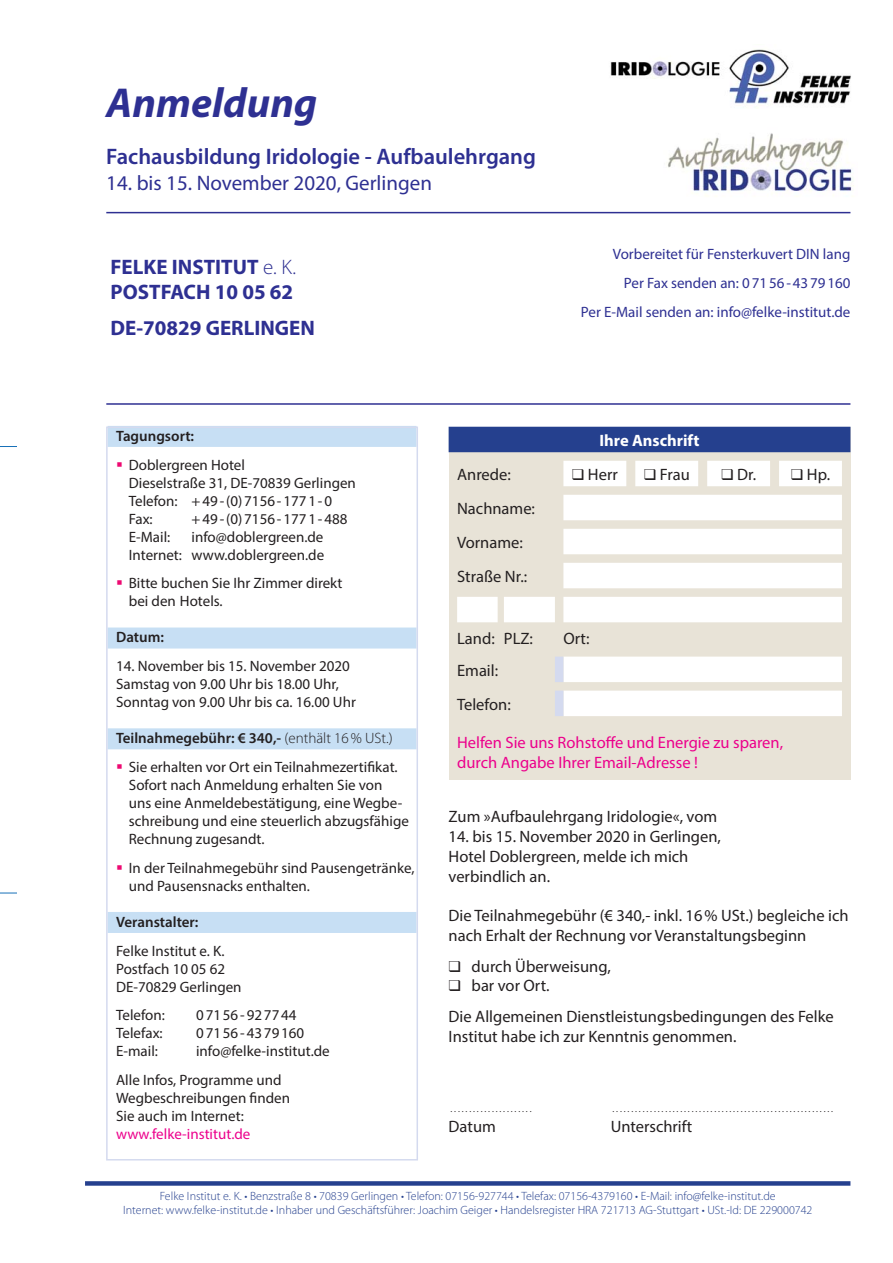
<style>
.page{position:relative;width:893px;height:1263px;background:#fff}
.page>*{position:absolute;margin:0;border:0;box-sizing:border-box;transform-origin:0 0}
.t1{font:italic 700 42px "Myriad Pro";color:#2e3092}
.t2{font:600 22.5px "Myriad Pro";color:#2e3092}
.t3{font:700 21px/25.2px "Myriad Pro";color:#2e3092}
.t4{font:21px "Myriad Pro";color:#2e3092}
.t5{font:16.5px/19.8px "Myriad Pro";color:#231f20}
.t6{font:16.5px/19.8px "Myriad Pro";color:#ec008c}
.t7{font:700 16.5px "Myriad Pro";color:#fff}
.t8{font:15px/18px "Myriad Pro";color:#231f20}
.t9{font:15px/28.8px "Myriad Pro";color:#2e3092;text-align:right}
.t10{font:600 15px "Myriad Pro";color:#231f20}
.t11{font:15px "Myriad Pro";color:#ec008c}
.t12{font:300 12px/14.4px "Myriad Pro";color:#25408e;text-align:center}
.t13{font:9px "Myriad Pro";color:#231f20}
.s1{font-weight:300}
.s2{color:#ed0972}
</style>
<div class="page">
<div style="left:85px;top:1181px;width:765px;height:5px;background:#25408e"></div>
<div style="left:108px;top:426px;width:309px;height:21px;background:#c7dff4"></div>
<div style="left:108px;top:627px;width:309px;height:21px;background:#c7dff4"></div>
<div style="left:108px;top:728px;width:309px;height:21px;background:#c7dff4"></div>
<div style="left:108px;top:912px;width:309px;height:21px;background:#c7dff4"></div>
<div style="left:106px;top:426px;width:312px;height:734px;border:2px solid #d4daef"></div>
<div style="left:449px;top:427px;width:401px;height:353px;background:#e8e3d7"></div>
<div style="left:449px;top:427px;width:401px;height:25px;background:#25408e"></div>
<svg style="left:563px;top:461px;width:279px;height:59px"></svg>
<svg style="left:457px;top:529px;width:385px;height:187px;fill:#fff"></svg>
<svg style="left:555px;top:657px;width:8px;height:59px"></svg>
<img style="left:668px;top:133px;width:186px;height:59px">
<hr style="left:106px;top:212px;width:744px;height:1px;background:#2e3092">
<hr style="left:106px;top:403px;width:744px;height:2px;background:#2e3092">
<svg style="left:0;top:446px;width:17px;height:1px"></svg>
<svg style="left:0;top:893px;width:17px;height:1px"></svg>
<img style="left:610px;top:49px;width:241px;height:56px">
<h1 class="t1" style="left:106px;top:87px;width:213px">Anmeldung</h1>
<h2 class="t2" style="left:106px;top:148px;width:431px">Fachausbildung Iridologie - Aufbaulehrgang</h2>
<h3 class="t4" style="left:106px;top:175px;width:327px">14. bis 15. November 2020, Gerlingen</h3>
<h3 class="t3" style="left:111px;top:256px;width:187px">FELKE INSTITUT <span class="s1">e. K.<br></span>POSTFACH 10 05 62</h3>
<h3 class="t3" style="left:111px;top:318px;width:206px">DE-70829 GERLINGEN</h3>
<p class="t9" style="left:581px;top:241px;width:271px">Vorbereitet für Fensterkuvert DIN lang<br>Per Fax senden an: 0 71 56 - 43 79 160<br>Per E-Mail senden an: info@felke-institut.de</p>
<p class="t10" style="left:116px;top:430px;width:80px">Tagungsort:</p>
<p class="t8" style="left:129px;top:457px;width:229px;text-indent:-13px"><span class="s2">▪</span> Doblergreen Hotel<br>Dieselstraße 31, DE-70839 Gerlingen<br>Telefon: + 49 - (0) 7156 - 177 1 - 0<br>Fax:</p>
<p class="t8" style="left:192px;top:511px;width:157px">+ 49 - (0) 7156 - 177 1 - 488</p>
<p class="t8" style="left:129px;top:529px;width:197px;text-align:right">info@doblergreen.de<br>Internet: www.doblergreen.de</p>
<p class="t8" style="left:129px;top:576px;width:215px;text-indent:-13px"><span class="s2">▪</span> Bitte buchen Sie Ihr Zimmer direkt bei den Hotels.</p>
<p class="t10" style="left:116px;top:632px;width:49px">Datum:</p>
<p class="t8" style="left:116px;top:659px;width:241px">14. November bis 15. November 2020<br>Samstag von 9.00 Uhr bis 18.00 Uhr,<br>Sonntag von 9.00 Uhr bis ca. 16.00 Uhr</p>
<p class="t10" style="left:116px;top:732px;width:278px">Teilnahmegebühr: € 340,- <span class="s1">(enthält 16 % USt.)</span></p>
<p class="t8" style="left:129px;top:759px;width:282px;text-indent:-13px"><span class="s2">▪</span> Sie erhalten vor Ort ein Teilnahmezertifikat.<br>Sofort nach Anmeldung erhalten Sie von<br>uns eine Anmeldebestätigung, eine Wegbe&shy;schreibung und eine steuerlich abzugsfähige Rechnung zugesandt.</p>
<p class="t8" style="left:129px;top:860px;width:287px;text-indent:-13px"><span class="s2">▪</span> In der Teilnahmegebühr sind Pausengetränke, und Pausensnacks enthalten.</p>
<p class="t10" style="left:116px;top:916px;width:84px">Veranstalter:</p>
<p class="t8" style="left:116px;top:943px;width:127px">Felke Institut e. K.<br>Postfach 10 05 62<br>DE-70829 Gerlingen</p>
<p class="t8" style="left:116px;top:1008px;width:50px">Telefon:</p>
<p class="t8" style="left:196px;top:1008px;width:102px">0 71 56 - 92 77 44</p>
<p class="t8" style="left:116px;top:1026px;width:48px">Telefax:</p>
<p class="t8" style="left:196px;top:1026px;width:110px">0 71 56 - 43 79 160</p>
<p class="t8" style="left:116px;top:1044px;width:43px">E-mail:</p>
<p class="t8" style="left:129px;top:529px;width:43px">E-Mail:</p>
<p class="t8" style="left:116px;top:1038px;width:215px;line-height:28.8px;text-indent:80px">info@felke-institut.de<br>Alle Infos, Programme und</p>
<p class="t8" style="left:116px;top:1091px;width:175px">Wegbeschreibungen finden<br>Sie auch im Internet:</p>
<p class="t11" style="left:116px;top:1128px;width:136px">www.felke-institut.de</p>
<p class="t7" style="left:599px;top:434px;width:101px">Ihre Anschrift</p>
<p class="t5" style="left:457px;top:466px;width:55px">Anrede:</p>
<p class="t5" style="left:572px;top:466px;width:47px">❑ Herr</p>
<p class="t5" style="left:644px;top:466px;width:47px">❑ Frau</p>
<p class="t5" style="left:721px;top:466px;width:36px">❑ Dr.</p>
<p class="t5" style="left:791px;top:466px;width:41px">❑ Hp.</p>
<p class="t5" style="left:457px;top:493px;width:79px;line-height:34px">Nachname:<br>Vorname:<br>Straße Nr.:</p>
<p class="t5" style="left:457px;top:630px;width:77px">Land: PLZ:</p>
<p class="t5" style="left:563px;top:630px;width:28px">Ort:</p>
<p class="t5" style="left:457px;top:655px;width:55px;line-height:34px">Email:<br>Telefon:</p>
<p class="t6" style="left:457px;top:734px;width:327px">Helfen Sie uns Rohstoffe und Energie zu sparen, durch Angabe Ihrer Email-Adresse !</p>
<p class="t5" style="left:449px;top:808px;width:270px">Zum »Aufbaulehrgang Iridologie«, vom</p>
<p class="t5" style="left:449px;top:828px;width:274px">14. bis 15. November 2020 in Gerlingen,<br>Hotel Doblergreen, melde ich mich verbindlich an.</p>
<p class="t5" style="left:449px;top:907px;width:401px">Die Teilnahmegebühr (€ 340,- inkl. 16 % USt.) begleiche ich nach Erhalt der Rechnung vor Veranstaltungsbeginn</p>
<p class="t5" style="left:449px;top:958px;width:164px">❑ durch Überweisung,</p>
<p class="t5" style="left:449px;top:972px;width:387px;line-height:30.6px">❑ bar vor Ort.<br>Die Allgemeinen Dienstleistungsbedingungen des Felke</p>
<p class="t5" style="left:449px;top:1028px;width:289px">Institut habe ich zur Kenntnis genommen.</p>
<p class="t13" style="left:450px;top:1105px;width:83px">. . . . . . . . . . . . . . . . . . . . . .</p>
<p class="t13" style="left:612px;top:1105px;width:222px">. . . . . . . . . . . . . . . . . . . . . . . . . . . . . . . . . . . . . . . . . . . . . . . . . . . . . . . . . . .</p>
<p class="t5" style="left:449px;top:1118px;width:49px">Datum</p>
<p class="t5" style="left:611px;top:1118px;width:83px">Unterschrift</p>
<p class="t12" style="left:123px;top:1190px;width:691px">Felke Institut e. K. • Benzstraße 8 • 70839 Gerlingen • Telefon: 07156-927744 • Telefax: 07156-4379160 • E-Mail: info@felke-institut.de<br>Internet: www.felke-institut.de • Inhaber und Geschäftsführer: Joachim Geiger • Handelsregister HRA 721713 AG-Stuttgart • USt.-Id: DE 229000742</p>
</div>
